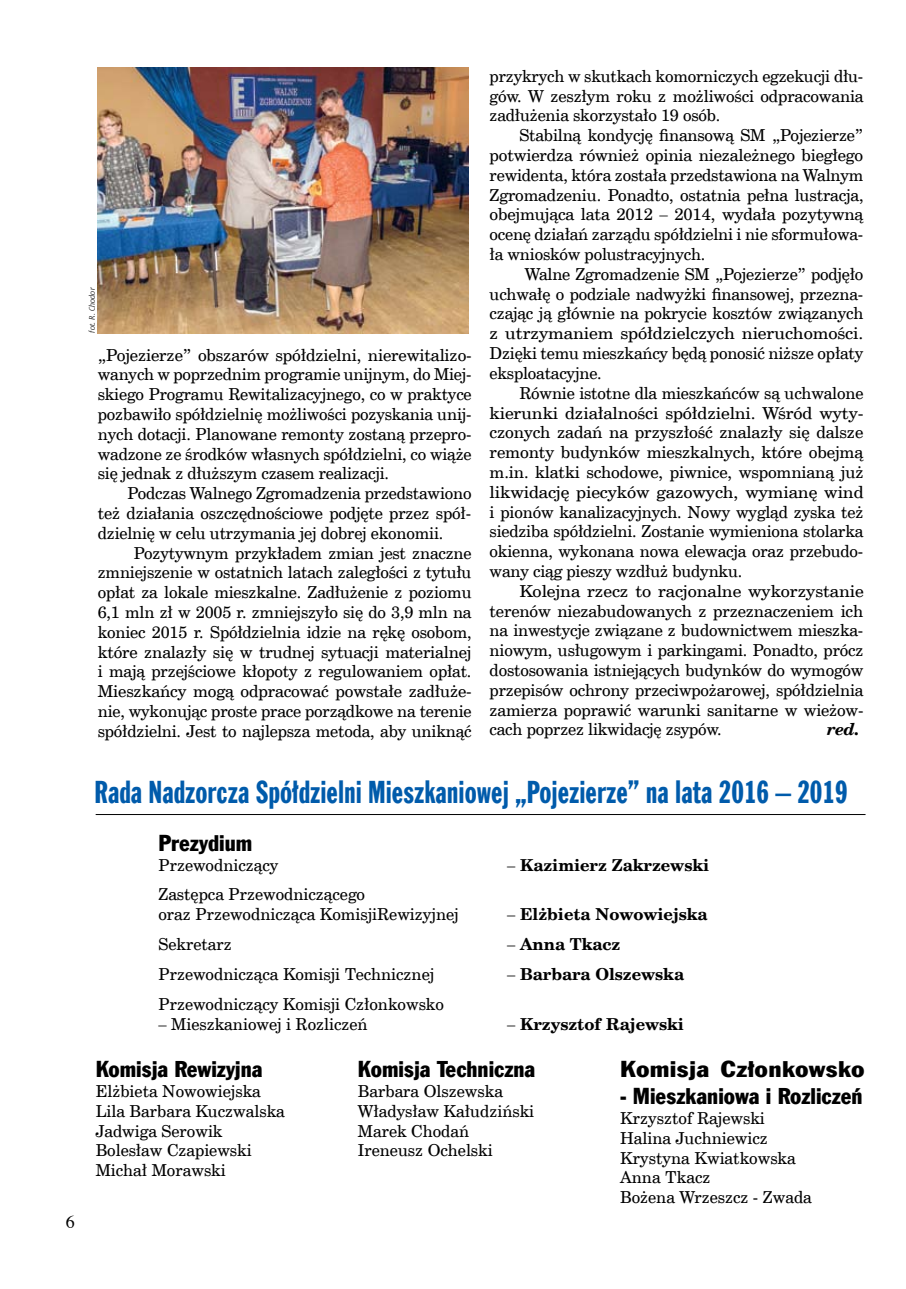
<style>
.page{position:relative;width:906px;height:1289px;background:#fff}
.page>*{position:absolute;margin:0;border:0;box-sizing:border-box;transform-origin:0 0}
.t1{font:31.5px "Frank Goth X Cn EU";color:#005bab}
.t2{font:22.5px "Frank Goth Cn EU";color:#000}
.t3{font:22.5px "Frank Goth Cn EU";color:#000;scale:1.2 1}
.t4{font:18px "Times";color:#000}
.t5{font:16.5px/19.8px "Cent Schbook EU";color:#000;text-align:justify}
.t6{font:16.5px/19.8px "Cent Schbook EU";color:#000;text-align:justify;scale:1.07 1}
.t7{font:700 16.5px "Cent Schbook EU";color:#000}
.t8{font:italic 700 16.5px "Cent Schbook EU";color:#000}
.t9{font:italic 7.8px "Chianti EU";color:#000}
.s1{font-weight:400}
</style>
<div class="page">
<hr style="left:96px;top:814px;width:769px;height:1px;background:#000">
<img style="left:98px;top:67px;width:370px;height:266px">
<p class="t9" style="left:87px;top:333px;width:47px;rotate:-90deg">fot. R. Chodor</p>
<p class="t5" style="left:98px;top:345px;width:375px">„Pojezierze” obszarów spółdzielni, nierewitalizo&shy;wanych w poprzednim programie unijnym, do Miej&shy;skiego Programu Rewitalizacyjnego, co w praktyce pozbawiło spółdzielnię możliwości pozyskania unij&shy;nych dotacji. Planowane remonty zostaną przepro&shy;wadzone ze środków własnych spółdzielni, co wiąże się jednak z dłuższym czasem realizacji.</p>
<p class="t5" style="left:98px;top:484px;width:375px;text-indent:30px">Podczas Walnego Zgromadzenia przedstawiono też działania oszczędnościowe podjęte przez spół&shy;dzielnię w celu utrzymania jej dobrej ekonomii.</p>
<p class="t5" style="left:98px;top:543px;width:375px;text-indent:36px">Pozytywnym przykładem zmian jest znaczne zmniejszenie w ostatnich latach zaległości z tytułu opłat za lokale mieszkalne. Zadłużenie z poziomu 6,1 mln zł w 2005 r. zmniejszyło się do 3,9 mln na koniec 2015 r. Spółdzielnia idzie na rękę osobom, które znalazły się w trudnej sytuacji materialnej i mają przejściowe kłopoty z regulowaniem opłat.<br>Mieszkańcy mogą odpracować powstałe zadłuże&shy;nie, wykonując proste prace porządkowe na terenie spółdzielni. Jest to najlepsza metoda, aby uniknąć</p>
<p class="t5" style="left:489px;top:66px;width:375px">przykrych w skutkach komorniczych egzekucji dłu&shy;gów. W zeszłym roku z możliwości odpracowania zadłużenia skorzystało 19 osób.</p>
<p class="t5" style="left:489px;top:126px;width:375px;text-indent:30px">Stabilną kondycję finansową SM „Pojezierze” potwierdza również opinia niezależnego biegłego rewidenta, która została przedstawiona na Walnym Zgromadzeniu. Ponadto, ostatnia pełna lustracja, obejmująca lata 2012 – 2014, wydała pozytywną ocenę działań zarządu spółdzielni i nie sformułowa&shy;ła wniosków polustracyjnych.</p>
<p class="t5" style="left:489px;top:264px;width:375px;text-indent:35px">Walne Zgromadzenie SM „Pojezierze” podjęło uchwałę o podziale nadwyżki finansowej, przezna&shy;czając ją głównie na pokrycie kosztów związanych z utrzymaniem spółdzielczych nieruchomości.<br>Dzięki temu mieszkańcy będą ponosić niższe opłaty eksploatacyjne.</p>
<p class="t5" style="left:489px;top:383px;width:375px;text-indent:30px">Równie istotne dla mieszkańców są uchwalone kierunki działalności spółdzielni. Wśród wyty&shy;czonych zadań na przyszłość znalazły się dalsze remonty budynków mieszkalnych, które obejmą m.in. klatki schodowe, piwnice, wspomnianą już likwidację piecyków gazowych, wymianę wind i pionów kanalizacyjnych. Nowy wygląd zyska też siedziba spółdzielni. Zostanie wymieniona stolarka okienna, wykonana nowa elewacja oraz przebudo&shy;wany ciąg pieszy wzdłuż budynku.</p>
<p class="t6" style="left:489px;top:581px;width:351px;text-indent:30px">Kolejna rzecz to racjonalne wykorzystanie terenów niezabudowanych z przeznaczeniem ich na inwestycje związane z budownictwem mieszka&shy;niowym, usługowym i parkingami. Ponadto, prócz dostosowania istniejących budynków do wymogów przepisów ochrony przeciwpożarowej, spółdzielnia zamierza poprawić warunki sanitarne w wieżow&shy;cach poprzez likwidację zsypów.</p>
<p class="t8" style="left:827px;top:719px;width:34px">red.</p>
<p class="t4" style="left:66px;top:1204px;width:10px">6</p>
<h1 class="t1" style="left:95px;top:773px;width:754px">Rada Nadzorcza Spółdzielni Mieszkaniowej „Pojezierze” na lata 2016 – 2019</h1>
<h2 class="t2" style="left:158px;top:828px;width:95px">Prezydium</h2>
<p class="t5" style="left:158px;top:855px;width:122px">Przewodniczący</p>
<p class="t7" style="left:507px;top:854px;width:203px"><span class="s1">–</span> Kazimierz Zakrzewski</p>
<p class="t5" style="left:158px;top:884px;width:302px">Zastępca Przewodniczącego<br>oraz Przewodnicząca KomisjiRewizyjnej</p>
<p class="t7" style="left:507px;top:903px;width:202px"><span class="s1">–</span> Elżbieta Nowowiejska</p>
<p class="t5" style="left:158px;top:934px;width:75px">Sekretarz</p>
<p class="t7" style="left:507px;top:933px;width:115px"><span class="s1">–</span> Anna Tkacz</p>
<p class="t5" style="left:158px;top:964px;width:277px">Przewodnicząca Komisji Technicznej</p>
<p class="t7" style="left:507px;top:963px;width:178px"><span class="s1">–</span> Barbara Olszewska</p>
<p class="t5" style="left:158px;top:995px;width:287px">Przewodniczący Komisji Członkowsko</p>
<p class="t5" style="left:158px;top:1015px;width:211px">– Mieszkaniowej i Rozliczeń</p>
<p class="t7" style="left:507px;top:1013px;width:178px"><span class="s1">–</span> Krzysztof Rajewski</p>
<h2 class="t2" style="left:96px;top:1054px;width:168px">Komisja Rewizyjna</h2>
<p class="t5" style="left:96px;top:1081px;width:191px;text-align:left">Elżbieta Nowowiejska<br>Lila Barbara Kuczwalska<br>Jadwiga Serowik<br>Bolesław Czapiewski<br>Michał Morawski</p>
<h2 class="t2" style="left:358px;top:1054px;width:179px">Komisja Techniczna</h2>
<p class="t5" style="left:358px;top:1081px;width:178px;text-align:left">Barbara Olszewska<br>Władysław Kałudziński<br>Marek Chodań<br>Ireneusz Ochelski</p>
<h2 class="t3" style="left:620px;top:1054px;width:205px">Komisja Członkowsko</h2>
<h2 class="t2" style="left:620px;top:1081px;width:244px">- Mieszkaniowa i Rozliczeń</h2>
<p class="t5" style="left:620px;top:1108px;width:193px;text-align:left">Krzysztof Rajewski<br>Halina Juchniewicz<br>Krystyna Kwiatkowska<br>Anna Tkacz<br>Bożena Wrzeszcz - Zwada</p>
</div>
